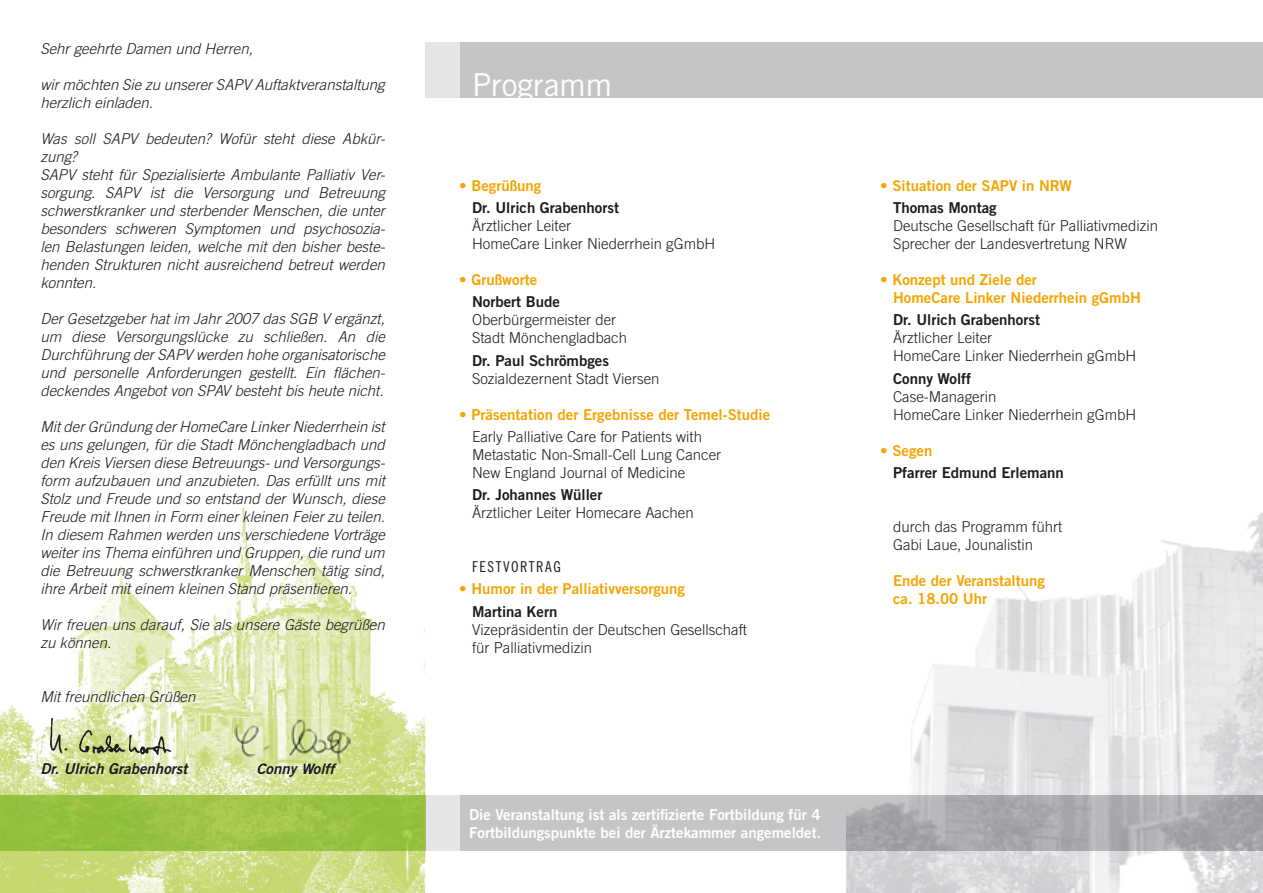
<style>
.page{position:relative;width:1263px;height:893px;background:#fff}
.page>*{position:absolute;margin:0;border:0;box-sizing:border-box;transform-origin:0 0}
.t1{font:31.5px "Trade Gothic";color:#fff}
.t2{font:italic 300 15px/18px "Trade Gothic";color:#1b1c20}
.t3{font:300 15px/18px "Trade Gothic";color:#1b1c20}
.t4{font:15px/18px "Trade Gothic Bold Two";color:#f5a400}
.t5{font:15px "Trade Gothic Bold Two";color:#1b1c20}
.t6{font:15px/18px "Trade Gothic Bold Two";color:#fff}
.t7{font:italic 15px "Trade Gothic Bold Two";color:#1b1c20}
.t8{font:15px "Trade Gothic Cond Eighteen";letter-spacing:.1em;color:#1b1c20}
</style>
<div class="page">
<img style="left:0;top:505px;width:425px;height:388px">
<img style="left:846px;top:513px;width:417px;height:380px">
<div style="left:459px;top:43px;width:804px;height:55px;background:#c3c5c7"></div>
<div style="left:425px;top:43px;width:34px;height:55px;background:#e4e5e6"></div>
<div style="left:456px;top:795px;width:390px;height:55px;background:#c3c5c7"></div>
<div style="left:425px;top:795px;width:34px;height:55px;background:#e4e5e6"></div>
<img style="left:846px;top:795px;width:417px;height:55px">
<img style="left:0;top:795px;width:425px;height:55px">
<img style="left:45px;top:719px;width:128px;height:37px">
<img style="left:233px;top:718px;width:118px;height:48px">
<img style="left:233px;top:763px;width:104px;height:3px">
<p class="t2" style="left:40px;top:40px;width:214px">Sehr geehrte Damen und Herren,</p>
<p class="t2" style="left:40px;top:76px;width:346px">wir möchten Sie zu unserer SAPV Auftaktveranstaltung herzlich einladen.</p>
<p class="t2" style="left:40px;top:130px;width:346px">Was soll SAPV bedeuten? Wofür steht diese Abkür&shy;zung?<br>SAPV steht für Spezialisierte Ambulante Palliativ Ver&shy;sorgung. SAPV ist die Versorgung und Betreuung schwerstkranker und sterbender Menschen, die unter besonders schweren Symptomen und psychosozia&shy;len Belastungen leiden, welche mit den bisher beste&shy;henden Strukturen nicht ausreichend betreut werden konnten.</p>
<p class="t2" style="left:40px;top:310px;width:346px;text-align:justify">Der Gesetzgeber hat im Jahr 2007 das SGB V ergänzt, um diese Versorgungslücke zu schließen. An die Durchführung der SAPV werden hohe organisatorische und personelle Anforderungen gestellt. Ein flächen&shy;deckendes Angebot von SPAV besteht bis heute nicht.</p>
<p class="t2" style="left:40px;top:418px;width:346px;text-align:justify">Mit der Gründung der HomeCare Linker Niederrhein ist es uns gelungen, für die Stadt Mönchengladbach und den Kreis Viersen diese Betreuungs- und Versorgungs&shy;form aufzubauen und anzubieten. Das erfüllt uns mit Stolz und Freude und so entstand der Wunsch, diese Freude mit Ihnen in Form einer kleinen Feier zu teilen.<br>In diesem Rahmen werden uns verschiedene Vorträge weiter ins Thema einführen und Gruppen, die rund um die Betreuung schwerstkranker Menschen tätig sind, ihre Arbeit mit einem kleinen Stand präsentieren.</p>
<p class="t2" style="left:40px;top:616px;width:346px">Wir freuen uns darauf, Sie als unsere Gäste begrüßen zu können.</p>
<p class="t2" style="left:40px;top:688px;width:157px">Mit freundlichen Grüßen</p>
<p class="t7" style="left:40px;top:760px;width:149px">Dr. Ulrich Grabenhorst</p>
<p class="t7" style="left:256px;top:760px;width:80px">Conny Wolff</p>
<h1 class="t1" style="left:472px;top:66px;width:141px">Programm</h1>
<p class="t4" style="left:459px;top:176px;width:84px">• Begrüßung</p>
<p class="t5" style="left:472px;top:198px;width:149px">Dr. Ulrich Grabenhorst</p>
<p class="t3" style="left:472px;top:216px;width:245px">Ärztlicher Leiter<br>HomeCare Linker Niederrhein gGmbH</p>
<p class="t4" style="left:459px;top:270px;width:79px">• Grußworte</p>
<p class="t5" style="left:472px;top:293px;width:89px">Norbert Bude</p>
<p class="t3" style="left:472px;top:311px;width:157px">Oberbürgermeister der<br>Stadt Mönchengladbach</p>
<p class="t5" style="left:472px;top:351px;width:139px">Dr. Paul Schrömbges</p>
<p class="t3" style="left:472px;top:369px;width:189px">Sozialdezernent Stadt Viersen</p>
<p class="t4" style="left:459px;top:405px;width:312px">• Präsentation der Ergebnisse der Temel-Studie</p>
<p class="t3" style="left:472px;top:427px;width:251px">Early Palliative Care for Patients with<br>Metastatic Non-Small-Cell Lung Cancer<br>New England Journal of Medicine</p>
<p class="t5" style="left:472px;top:485px;width:132px">Dr. Johannes Wüller</p>
<p class="t3" style="left:472px;top:503px;width:223px">Ärztlicher Leiter Homecare Aachen</p>
<p class="t8" style="left:472px;top:558px;width:90px">FESTVORTRAG</p>
<p class="t4" style="left:459px;top:580px;width:227px">• Humor in der Palliativversorgung</p>
<p class="t5" style="left:472px;top:602px;width:87px">Martina Kern</p>
<p class="t3" style="left:472px;top:620px;width:277px">Vizepräsidentin der Deutschen Gesellschaft für Palliativmedizin</p>
<p class="t4" style="left:880px;top:176px;width:193px">• Situation der SAPV in NRW</p>
<p class="t5" style="left:893px;top:198px;width:105px">Thomas Montag</p>
<p class="t3" style="left:893px;top:216px;width:267px">Deutsche Gesellschaft für Palliativmedizin<br>Sprecher der Landesvertretung NRW</p>
<p class="t4" style="left:893px;top:270px;width:249px;text-indent:-13px">• Konzept und Ziele der<br>HomeCare Linker Niederrhein gGmbH</p>
<p class="t5" style="left:893px;top:311px;width:149px">Dr. Ulrich Grabenhorst</p>
<p class="t3" style="left:893px;top:329px;width:245px">Ärztlicher Leiter<br>HomeCare Linker Niederrhein gGmbH</p>
<p class="t5" style="left:893px;top:369px;width:80px">Conny Wolff</p>
<p class="t3" style="left:893px;top:387px;width:245px">Case-Managerin<br>HomeCare Linker Niederrhein gGmbH</p>
<p class="t4" style="left:880px;top:441px;width:54px">• Segen</p>
<p class="t5" style="left:893px;top:463px;width:172px">Pfarrer Edmund Erlemann</p>
<p class="t3" style="left:893px;top:517px;width:171px">durch das Programm führt<br>Gabi Laue, Jounalistin</p>
<p class="t4" style="left:893px;top:571px;width:153px">Ende der Veranstaltung ca. 18.00 Uhr</p>
<p class="t6" style="left:469px;top:805px;width:354px">Die Veranstaltung ist als zertifizierte Fortbildung für 4<br>Fortbildungspunkte bei der Ärztekammer angemeldet.</p>
</div>
